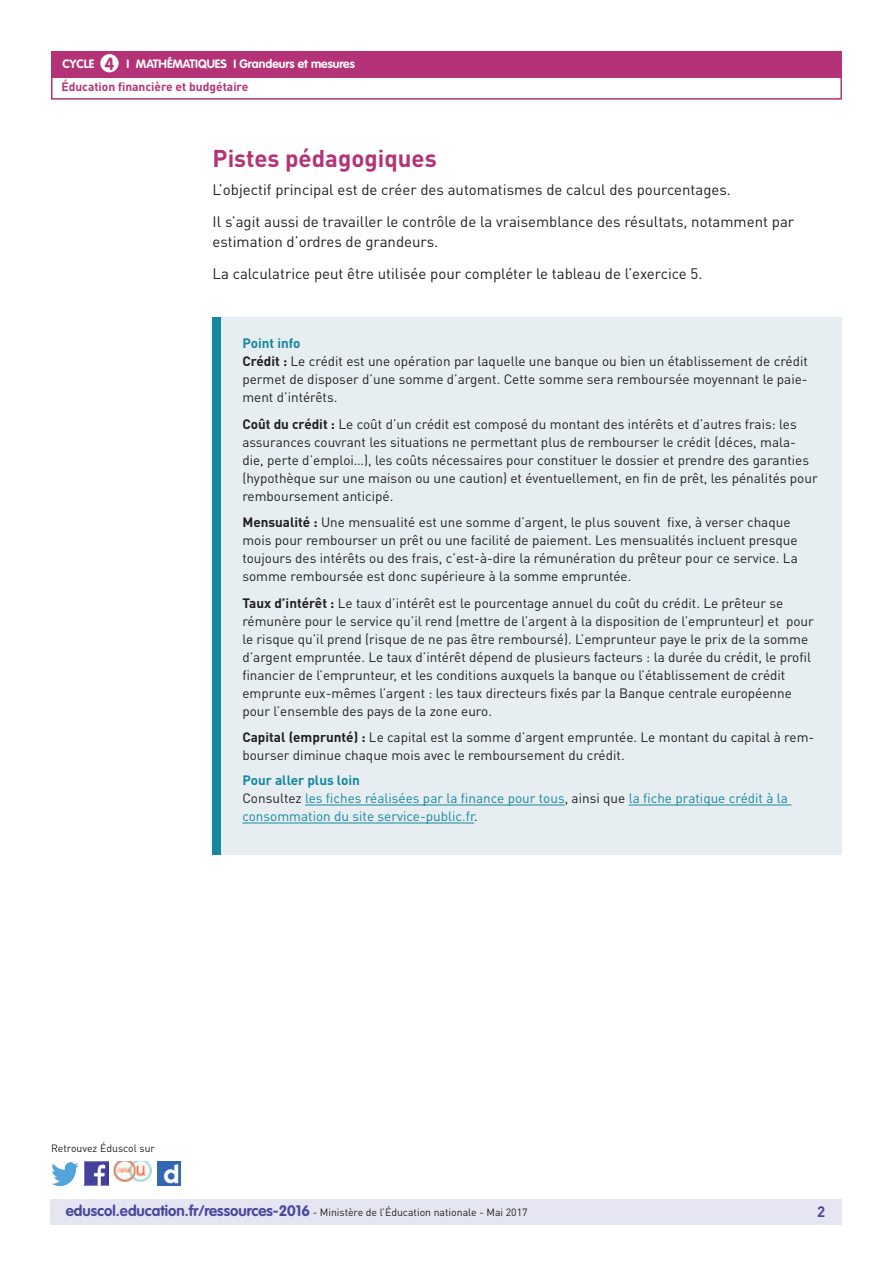
<style>
.page{position:relative;width:893px;height:1263px;background:#fff}
.page>*{position:absolute;margin:0;border:0;box-sizing:border-box;transform-origin:0 0}
.t1{font:700 24px "DIN Pro";color:#b43376}
.t2{font:700 17.25px "VAG Rounded Std";color:#b43376}
.t3{font:15px/32.2px "DIN Pro";color:#231f20}
.t4{font:700 15px "DIN Pro";color:#4a489e}
.t5{font:13.5px/18px "DIN Pro";color:#231f20}
.t6{font:13.5px/18px "DIN Pro";color:#16879f}
.t7{font:700 12px "VAG Rounded Std";color:#fff}
.t8{font:700 12px "DIN Pro";color:#b43376}
.t9{font:10.5px "DIN Pro";color:#231f20}
.s1{font-style:inherit}
.s2{font-weight:700;color:#16879f}
.s3{font-weight:700}
.s4{color:#231f20}
.s5{font-family:"VAG Rounded Std";font-weight:700;font-size:15px;color:#4a489e}
</style>
<div class="page">
<div style="left:50px;top:1199px;width:791px;height:26px;background:#e6e5f2"></div>
<div style="left:51px;top:51px;width:791px;height:27px;background:#b43376"></div>
<div style="left:100px;top:54px;width:19px;height:18px;background:#fff;border-radius:50%"></div>
<div style="left:51px;top:75px;width:791px;height:25px;border:2px solid #b43376"></div>
<img style="left:85px;top:1162px;width:23px;height:23px">
<img style="left:51px;top:1163px;width:28px;height:22px">
<img style="left:158px;top:1162px;width:22px;height:23px">
<img style="left:114px;top:1162px;width:38px;height:19px">
<div style="left:213px;top:317px;width:629px;height:538px;background:#e6eef2"></div>
<hr style="left:305px;top:805px;width:260px;height:1px;background:#16879f">
<hr style="left:629px;top:805px;width:162px;height:1px;background:#16879f">
<hr style="left:242px;top:823px;width:232px;height:1px;background:#16879f">
<div style="left:213px;top:317px;width:8px;height:538px;background:#16879f"></div>
<p class="t7" style="left:63px;top:57px;width:33px">CYCLE</p>
<p class="t7" style="left:127px;top:57px;width:230px">I Mathématiques I <span class="s1">G</span>randeurs et mesures</p>
<p class="t2" style="left:105px;top:53px;width:11px">4</p>
<p class="t8" style="left:61px;top:79px;width:188px">Éducation financière et budgétaire</p>
<h1 class="t1" style="left:213px;top:143px;width:226px">Pistes pédagogiques</h1>
<p class="t3" style="left:213px;top:173px;width:583px">L’objectif principal est de créer des automatismes de calcul des pourcentages.<br>Il s’agit aussi de travailler le contrôle de la vraisemblance des résultats, notamment par</p>
<p class="t3" style="left:213px;top:225px;width:491px">estimation d’ordres de grandeurs.<br>La calculatrice peut être utilisée pour compléter le tableau de l’exercice 5.</p>
<p class="t5" style="left:242px;top:334px;width:567px"><span class="s2">Point info<br></span><span class="s3">Crédit :</span> Le crédit est une opération par laquelle une banque ou bien un établissement de crédit permet de disposer d’une somme d’argent. Cette somme sera remboursée moyennant le paie&shy;ment d’intérêts.</p>
<p class="t5" style="left:242px;top:415px;width:577px"><span class="s3">Coût du crédit :</span> Le coût d’un crédit est composé du montant des intérêts et d’autres frais: les assurances couvrant les situations ne permettant plus de rembourser le crédit (déces, mala&shy;die, perte d’emploi…), les coûts nécessaires pour constituer le dossier et prendre des garanties (hypothèque sur une maison ou une caution) et éventuellement, en fin de prêt, les pénalités pour remboursement anticipé.</p>
<p class="t5" style="left:242px;top:513px;width:557px"><span class="s3">Mensualité :</span> Une mensualité est une somme d’argent, le plus souvent fixe, à verser chaque mois pour rembourser un prêt ou une facilité de paiement. Les mensualités incluent presque toujours des intérêts ou des frais, c’est-à-dire la rémunération du prêteur pour ce service. La somme remboursée est donc supérieure à la somme empruntée.</p>
<p class="t5" style="left:242px;top:594px;width:573px"><span class="s3">Taux d’intérêt :</span> Le taux d’intérêt est le pourcentage annuel du coût du crédit. Le prêteur se rémunère pour le service qu’il rend (mettre de l’argent à la disposition de l’emprunteur) et pour le risque qu’il prend (risque de ne pas être remboursé). L’emprunteur paye le prix de la somme d’argent empruntée. Le taux d’intérêt dépend de plusieurs facteurs : la durée du crédit, le profil financier de l’emprunteur, et les conditions auxquels la banque ou l’établissement de crédit emprunte eux-mêmes l’argent : les taux directeurs fixés par la Banque centrale européenne pour l’ensemble des pays de la zone euro.</p>
<p class="t5" style="left:242px;top:728px;width:573px"><span class="s3">Capital (emprunté) :</span> Le capital est la somme d’argent empruntée. Le montant du capital à rem&shy;bourser diminue chaque mois avec le remboursement du crédit.</p>
<p class="t6" style="left:242px;top:771px;width:547px"><span class="s3">Pour aller plus loin<br></span><span class="s4">Consultez</span> les fiches réalisées par la finance pour tous<span class="s4">, ainsi que</span> la fiche pratique crédit à la consommation du site service-public.fr<span class="s4">.</span></p>
<p class="t9" style="left:51px;top:1141px;width:106px">Retrouvez Éduscol sur</p>
<p class="t9" style="left:66px;top:1205px;width:463px"><span class="s5">eduscol.education.fr/ressources-2016</span> - Ministère de l’Éducation nationale - Mai 2017</p>
<p class="t4" style="left:817px;top:1201px;width:10px">2</p>
</div>
